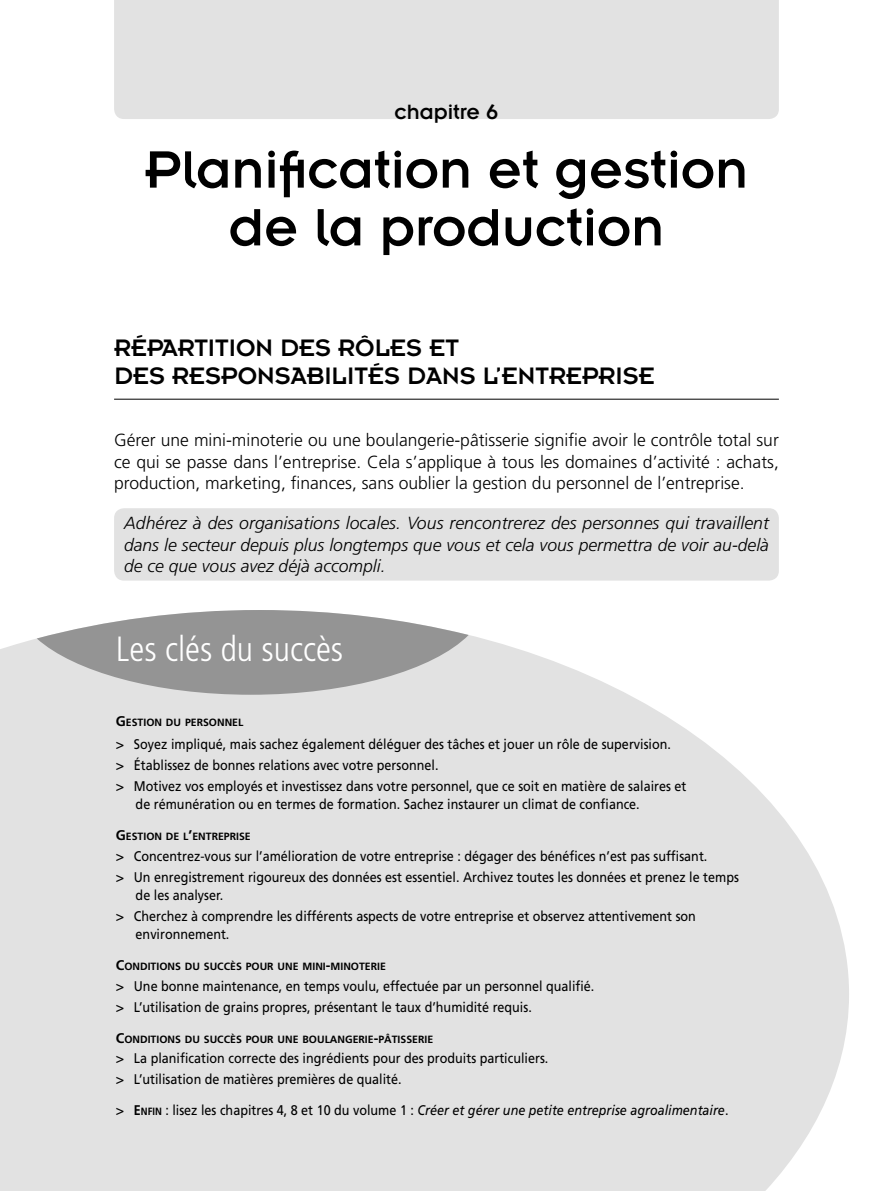
<style>
.page{position:relative;width:893px;height:1191px;background:#fff}
.page>*{position:absolute;margin:0;border:0;box-sizing:border-box;transform-origin:0 0}
.t1{font:57.75px/57.8px "Insignia";color:#000;text-align:center}
.t2{font:300 condensed 35px "Frutiger";color:#fff}
.t3{font:26.25px/28px "Insignia";color:#000}
.t4{font:22.75px "Insignia";color:#000}
.t5{font:300 17.5px/21.9px "Frutiger";color:#000;text-align:justify}
.t6{font:italic 300 17.5px/21.9px "Frutiger";color:#000;text-align:justify}
.t7{font:14px/20.8px "Frutiger";color:#000}
.t8{font:14px/20.8px "Frutiger";color:#000;scale:.9 1}
.t9{font:italic 14px "Frutiger";color:#000;scale:.9 1}
.t10{font:700 10.5px "Frutiger";color:#000}
.s1{font-size:14px}
.s2{font-style:normal}
.s3{font-weight:700;font-style:normal}
.s4{font-weight:700;font-style:normal;font-size:10.5px}
</style>
<div class="page">
<div style="left:114px;top:0;width:665px;height:119px;background:#e2e2e2"></div>
<div style="left:114px;top:508px;width:665px;height:72px;background:#e2e2e2;border-radius:10px"></div>
<svg style="left:0;top:635px;width:849px;height:556px;background:#e4e4e4"></svg>
<svg style="left:37px;top:610px;width:432px;height:84px;background:#adadad"></svg>
<hr style="left:114px;top:399px;width:665px;height:1px;background:#000">
<h3 class="t4" style="left:395px;top:105px;width:105px">chapitre 6</h3>
<h1 class="t1" style="left:145px;top:145px;width:605px">Planification et gestion de la production</h1>
<h3 class="t3" style="left:114px;top:336px;width:542px">RÉPARTITION DES RÔLES ET<br>DES RESPONSABILITÉS DANS L’ENTREPRISE</h3>
<p class="t5" style="left:114px;top:430px;width:666px">Gérer une mini-minoterie ou une boulangerie-pâtisserie signifie avoir le contrôle total sur ce qui se passe dans l’entreprise. Cela s’applique à tous les domaines d’activité : achats, production, marketing, finances, sans oublier la gestion du personnel de l’entreprise.</p>
<p class="t6" style="left:124px;top:513px;width:646px">Adhérez à des organisations locales. Vous rencontrerez des personnes qui travaillent dans le secteur depuis plus longtemps que vous et cela vous permettra de voir au-delà de ce que vous avez déjà accompli.</p>
<h2 class="t2" style="left:116px;top:635px;width:229px">Les clés du succès</h2>
<p class="t10" style="left:116px;top:718px;width:129px"><span class="s1">G</span>ESTION DU PERSONNEL</p>
<p class="t7" style="left:116px;top:735px;width:572px">&gt; Soyez impliqué, mais sachez également déléguer des tâches et jouer un rôle de supervision.<br>&gt; Établissez de bonnes relations avec votre personnel.<br>&gt; Motivez vos employés et investissez dans votre personnel, que ce soit en matière de salaires et</p>
<p class="t8" style="left:136px;top:795px;width:562px">de rémunération ou en termes de formation. Sachez instaurer un climat de confiance.</p>
<p class="t10" style="left:116px;top:832px;width:136px"><span class="s1">G</span>ESTION DE L<span class="s1">’</span>ENTREPRISE</p>
<p class="t7" style="left:116px;top:846px;width:625px">&gt; Concentrez-vous sur l’amélioration de votre entreprise : dégager des bénéfices n’est pas suffisant.<br>&gt; Un enregistrement rigoureux des données est essentiel. Archivez toutes les données et prenez le temps</p>
<p class="t8" style="left:116px;top:885px;width:646px;text-indent:20px">de les analyser.<br>&gt; Cherchez à comprendre les différents aspects de votre entreprise et observez attentivement son</p>
<p class="t8" style="left:136px;top:925px;width:106px">environnement.</p>
<p class="t10" style="left:116px;top:962px;width:272px"><span class="s1">C</span>ONDITIONS DU SUCCÈS POUR UNE MINI<span class="s1">-</span>MINOTERIE</p>
<p class="t7" style="left:116px;top:976px;width:480px">&gt; Une bonne maintenance, en temps voulu, effectuée par un personnel qualifié. &gt; L’utilisation de grains propres, présentant le taux d’humidité requis.</p>
<p class="t10" style="left:116px;top:1034px;width:319px"><span class="s1">C</span>ONDITIONS DU SUCCÈS POUR UNE BOULANGERIE<span class="s1">-</span>PÂTISSERIE</p>
<p class="t7" style="left:116px;top:1049px;width:434px">&gt; La planification correcte des ingrédients pour des produits particuliers. &gt; L’utilisation de matières premières de qualité.</p>
<p class="t9" style="left:116px;top:1104px;width:682px"><span class="s2">&gt;</span> <span class="s3">E</span><span class="s4">NFIN</span> <span class="s2">: lisez les chapitres 4, 8 et 10 du volume 1 :</span> Créer et gérer une petite entreprise agroalimentaire<span class="s2">.</span></p>
</div>
